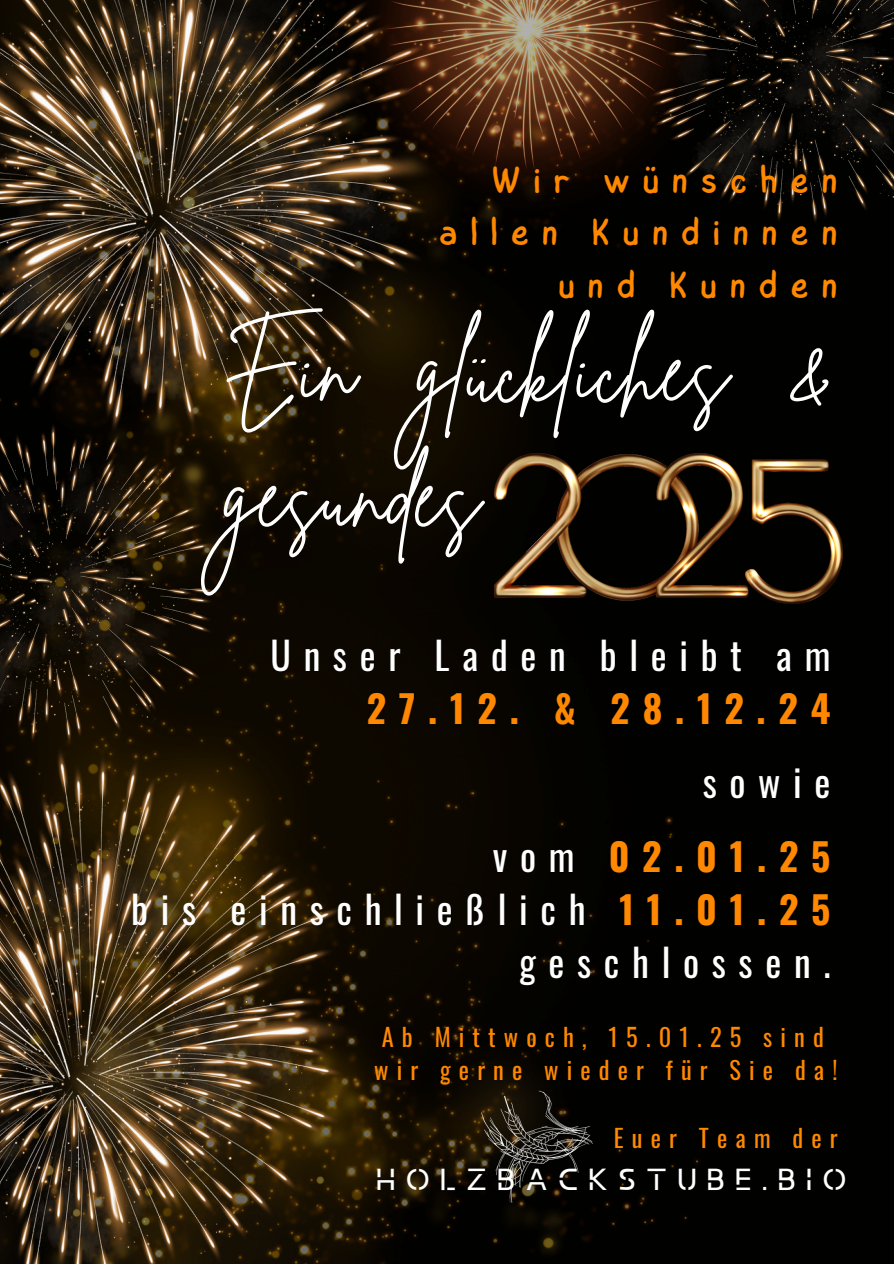
<style>
.page{position:relative;width:894px;height:1264px;background:#fff}
.page>*{position:absolute;margin:0;border:0;box-sizing:border-box;transform-origin:0 0}
.t1{font:90.75px/126px "Brittany Signature";color:#fff}
.t2{font:37.8px/52.8px "Oswald";letter-spacing:.335em;color:#fff;text-align:right}
.t3{font:37.8px/52.8px "Childos Arabic";letter-spacing:.335em;color:#f80;text-align:right}
.t4{font:30.3px "Abang";letter-spacing:.335em;color:#fff}
.t5{font:24.3px "Oswald";letter-spacing:.335em;color:#f80}
.s1{font-weight:700;color:#f80}
</style>
<div class="page">
<img style="left:0;top:225px;width:893px;height:1038px">
<img style="left:0;top:0;width:447px;height:436px">
<img style="left:0;top:746px;width:363px;height:517px">
<img style="left:721px;top:0;width:172px;height:225px">
<img style="left:0;top:421px;width:217px;height:324px">
<img style="left:332px;top:0;width:389px;height:225px">
<img style="left:494px;top:453px;width:348px;height:151px">
<img style="left:474px;top:1082px;width:124px;height:122px">
<p class="t3" style="left:439px;top:154px;width:400px">Wir wünschen allen Kundinnen und Kunden</p>
<p class="t1" style="left:223px;top:308px;width:608px">Ein glückliches &amp; gesundes</p>
<p class="t2" style="left:270px;top:627px;width:561px">Unser Laden bleibt am<br><span class="s1">27.12. &amp; 28.12.24</span></p>
<h2 class="t2" style="left:702px;top:754px;width:129px">sowie</h2>
<h1 class="t2" style="left:131px;top:828px;width:700px">vom <span class="s1">02.01.25<br></span>bis einschließlich <span class="s1">11.01.25 </span>geschlossen.</h1>
<p class="t5" style="left:382px;top:1017px;width:443px">Ab Mittwoch, 15.01.25 sind</p>
<p class="t5" style="left:374px;top:1051px;width:464px">wir gerne wieder für Sie da!</p>
<h2 class="t5" style="left:613px;top:1118px;width:225px">Euer Team der</h2>
<h2 class="t4" style="left:376px;top:1161px;width:471px">HOLZBACKSTUBE.BIO</h2>
</div>
